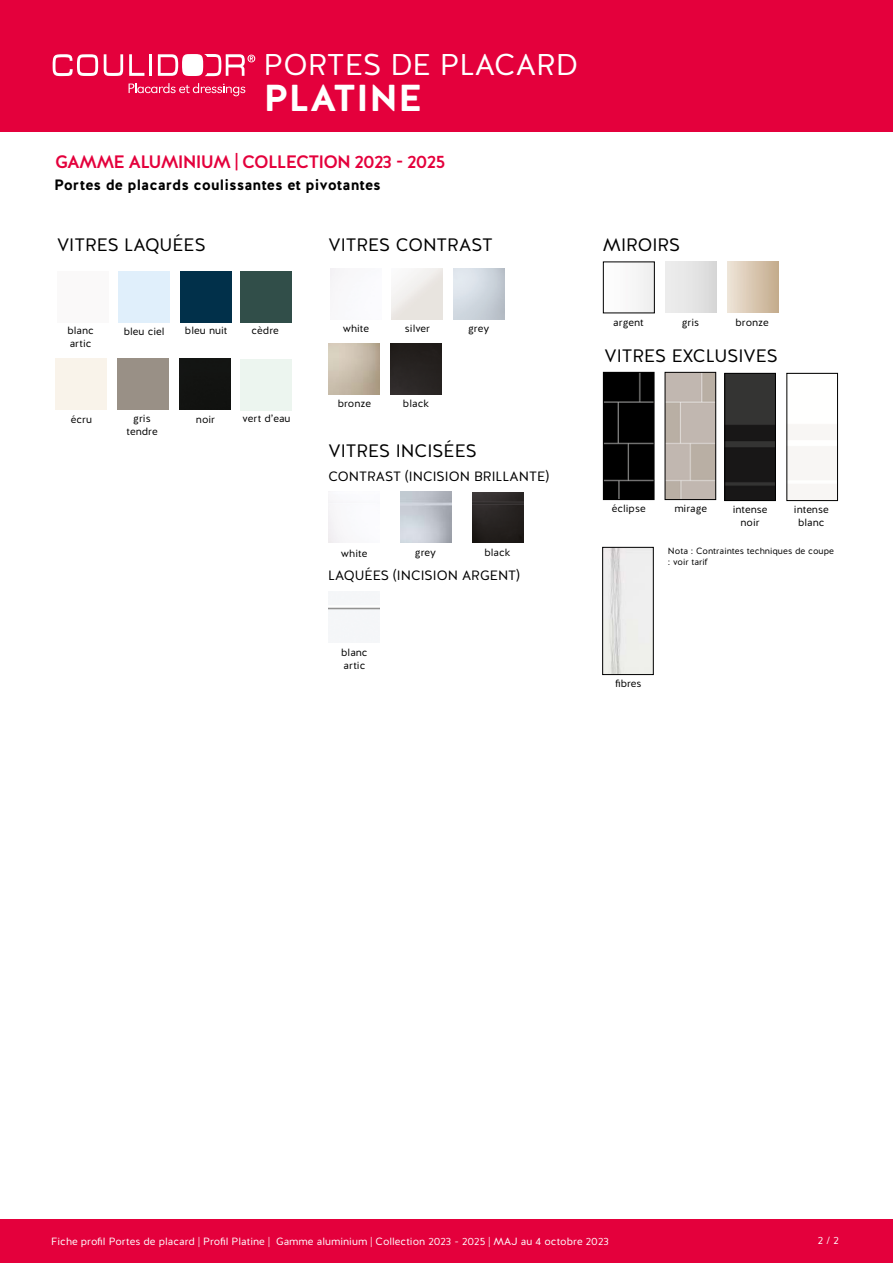
<style>
.page{position:relative;width:893px;height:1263px;background:#fff}
.page>*{position:absolute;margin:0;border:0;box-sizing:border-box;transform-origin:0 0}
.t1{font:700 37.5px "Halis R";color:#fff}
.t2{font:30px "Halis R";color:#fff}
.t3{font:18px "Halis R";color:#000}
.t4{font:500 18px "Halis R";letter-spacing:-.05em;color:#e4003c}
.t5{font:700 15px "Halis R";color:#000}
.t6{font:13.5px "Halis R";color:#000}
.t7{font:10.5px/12.6px "Halis R";color:#000;text-align:center}
.t8{font:10.5px "Halis R";color:#fff}
.t9{font:9px/10.8px "Halis R";color:#000}
</style>
<div class="page">
<div style="left:0;top:0;width:893px;height:132px;background:#e4003c"></div>
<div style="left:0;top:1219px;width:893px;height:44px;background:#e4003c"></div>
<svg style="left:104px;top:54px;width:19px;height:22px"></svg>
<svg style="left:129px;top:54px;width:15px;height:22px"></svg>
<hr style="left:149px;top:54px;width:3px;height:22px;background:#fff">
<svg style="left:53px;top:54px;width:45px;height:22px"></svg>
<svg style="left:158px;top:54px;width:97px;height:22px"></svg>
<svg style="left:129px;top:83px;width:116px;height:13px"></svg>
<img style="left:605px;top:374px;width:47px;height:124px">
<div style="left:603px;top:372px;width:51px;height:128px;border:1px solid #000"></div>
<img style="left:727px;top:375px;width:47px;height:124px">
<div style="left:725px;top:373px;width:51px;height:128px;border:1px solid #000"></div>
<div style="left:787px;top:373px;width:51px;height:128px;border:1px solid #000"></div>
<img style="left:667px;top:374px;width:47px;height:124px">
<div style="left:665px;top:372px;width:51px;height:128px;border:1px solid #000"></div>
<img style="left:604px;top:549px;width:47px;height:124px">
<div style="left:602px;top:547px;width:51px;height:128px;border:1px solid #000"></div>
<img style="left:472px;top:493px;width:51px;height:50px">
<img style="left:391px;top:343px;width:51px;height:51px">
<div style="left:180px;top:359px;width:51px;height:51px;background:#121311"></div>
<div style="left:181px;top:271px;width:51px;height:51px;background:#01304a"></div>
<div style="left:241px;top:271px;width:51px;height:51px;background:#314e49"></div>
<h2 class="t2" style="left:264px;top:46px;width:316px">PORTES DE PLACARD</h2>
<h1 class="t1" style="left:264px;top:74px;width:160px">PLATINE</h1>
<h3 class="t4" style="left:55px;top:151px;width:392px">GAMME ALUMINIUM | COLLECTION 2023 - 2025</h3>
<h3 class="t5" style="left:54px;top:175px;width:328px">Portes de placards coulissantes et pivotantes</h3>
<h3 class="t3" style="left:57px;top:233px;width:150px">VITRES LAQUÉES</h3>
<p class="t7" style="left:67px;top:325px;width:28px">blanc</p>
<p class="t7" style="left:251px;top:325px;width:29px">cèdre</p>
<p class="t7" style="left:70px;top:337px;width:23px">artic</p>
<p class="t7" style="left:124px;top:325px;width:43px">bleu ciel</p>
<p class="t7" style="left:185px;top:325px;width:44px">bleu nuit</p>
<p class="t7" style="left:71px;top:413px;width:23px">écru</p>
<p class="t7" style="left:133px;top:413px;width:19px">gris</p>
<p class="t7" style="left:196px;top:414px;width:21px">noir</p>
<p class="t7" style="left:126px;top:425px;width:33px">tendre</p>
<p class="t7" style="left:243px;top:413px;width:50px">vert d’eau</p>
<h3 class="t3" style="left:328px;top:233px;width:166px">VITRES CONTRAST</h3>
<p class="t7" style="left:343px;top:323px;width:28px">white</p>
<p class="t7" style="left:405px;top:323px;width:27px">silver</p>
<p class="t7" style="left:468px;top:323px;width:23px">grey</p>
<p class="t7" style="left:338px;top:397px;width:35px">bronze</p>
<p class="t7" style="left:403px;top:397px;width:28px">black</p>
<h3 class="t3" style="left:328px;top:439px;width:150px">VITRES INCISÉES</h3>
<p class="t6" style="left:328px;top:468px;width:222px">CONTRAST (INCISION BRILLANTE)</p>
<p class="t7" style="left:341px;top:547px;width:28px">white</p>
<p class="t7" style="left:415px;top:547px;width:23px">grey</p>
<p class="t7" style="left:484px;top:547px;width:28px">black</p>
<p class="t6" style="left:328px;top:567px;width:193px">LAQUÉES (INCISION ARGENT)</p>
<p class="t7" style="left:341px;top:647px;width:28px;text-align:left">blanc artic</p>
<h3 class="t3" style="left:603px;top:233px;width:79px">MIROIRS</h3>
<p class="t7" style="left:613px;top:317px;width:32px">argent</p>
<p class="t7" style="left:682px;top:317px;width:19px">gris</p>
<p class="t7" style="left:735px;top:317px;width:35px">bronze</p>
<h3 class="t3" style="left:604px;top:344px;width:175px">VITRES EXCLUSIVES</h3>
<p class="t7" style="left:612px;top:503px;width:36px">éclipse</p>
<p class="t7" style="left:674px;top:503px;width:34px">mirage</p>
<p class="t7" style="left:733px;top:504px;width:36px">intense noir</p>
<p class="t7" style="left:794px;top:504px;width:36px">intense blanc</p>
<p class="t9" style="left:668px;top:546px;width:168px">Nota : Contraintes techniques de coupe : voir tarif</p>
<p class="t7" style="left:615px;top:678px;width:28px">fibres</p>
<p class="t8" style="left:51px;top:1234px;width:559px">Fiche profil Portes de placard | Profil Platine | Gamme aluminium | Collection 2023 - 2025 | MAJ au 4 octobre 2023</p>
<p class="t8" style="left:818px;top:1234px;width:22px">2 / 2</p>
</div>
